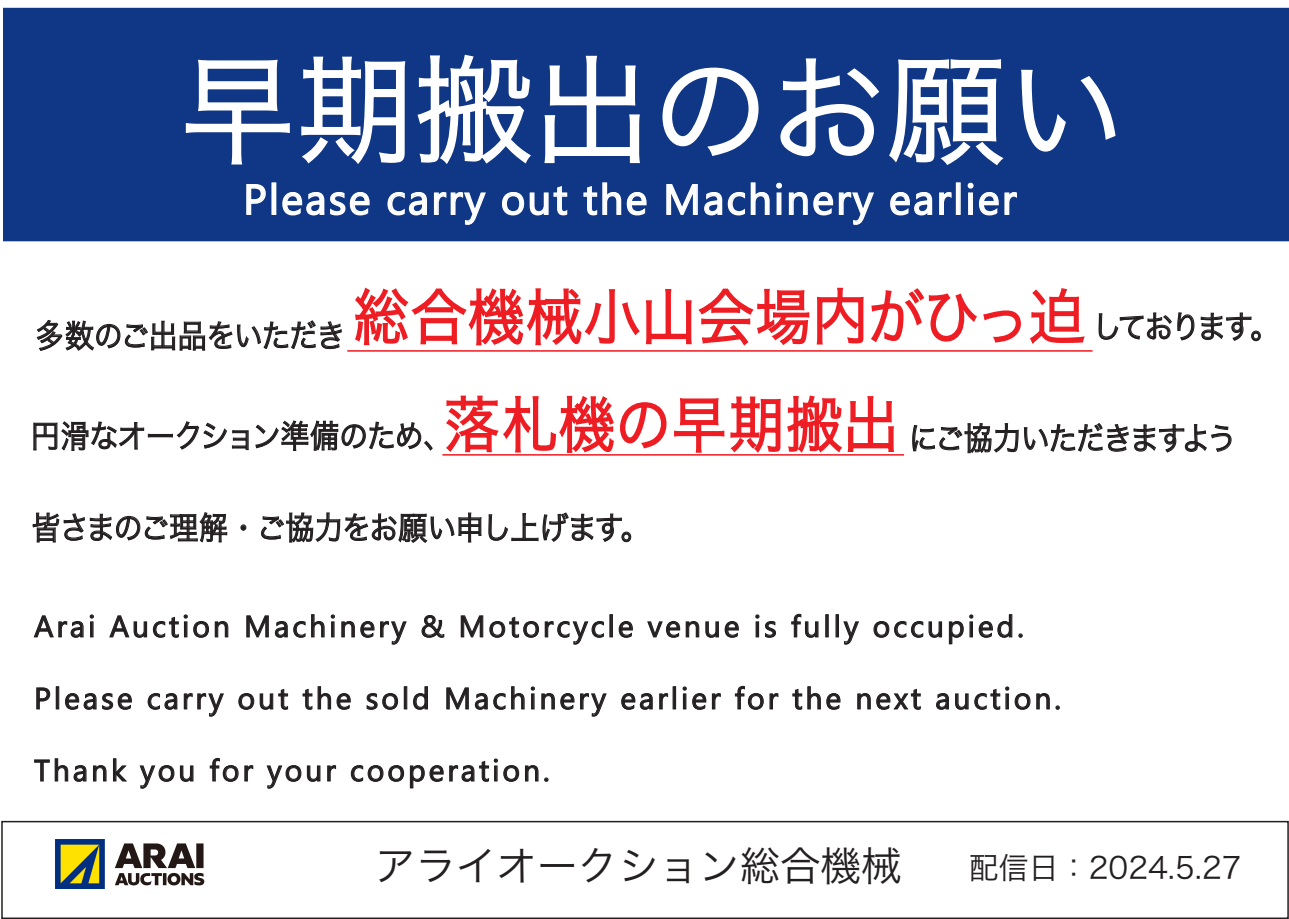
<style>
.page{position:relative;width:1289px;height:919px;background:#fff}
.page>*{position:absolute;margin:0;border:0;box-sizing:border-box;transform-origin:0 0}
.t1{font:118.2px "Hira Kaku Pro N W3";color:#fff}
.t2{font:60.75px "Hira Kaku Pro N W3";letter-spacing:.01em;color:#ee1d23;scale:.93 1}
.t3{font:42px "Segoe UI Symbol";color:#fff}
.t4{font:40.5px "Hira Kaku Pro N W3";color:#231f20}
.t5{font:31.8px "Hira Kaku Pro N W3";letter-spacing:-.045em;color:#231f20;scale:.92 1}
.t6{font:30px "Segoe UI Symbol";color:#231f20}
.t7{font:30px "Hira Kaku Pro N W3";color:#231f20}
.s1{font-size:31.8px;color:#231f20}
.s2{font-size:60.75px;color:#ee1d23}
</style>
<div class="page">
<div style="left:1px;top:820px;width:1287px;height:98px;border:2px solid #231f20"></div>
<div style="left:3px;top:8px;width:1285px;height:233px;background:#103785"></div>
<img style="left:55px;top:839px;width:150px;height:50px">
<svg style="left:185px;top:59px;width:105px;height:106px;background:#2b4e93"></svg>
<svg style="left:300px;top:56px;width:106px;height:109px;background:#365798"></svg>
<svg style="left:416px;top:54px;width:116px;height:111px;background:#39599a"></svg>
<svg style="left:543px;top:55px;width:98px;height:109px;background:#2b4e93"></svg>
<svg style="left:661px;top:67px;width:98px;height:90px;background:#294c91"></svg>
<svg style="left:779px;top:58px;width:101px;height:99px;background:#2b4d92"></svg>
<svg style="left:888px;top:58px;width:116px;height:108px;background:#3b5b9b"></svg>
<svg style="left:1020px;top:69px;width:96px;height:83px;background:#21458e"></svg>
<div style="left:609px;top:614px;width:4px;height:23px;border:1px solid #231f20"></div>
<div style="left:825px;top:614px;width:3px;height:23px;border:1px solid #231f20"></div>
<div style="left:835px;top:614px;width:4px;height:23px;border:1px solid #231f20"></div>
<svg style="left:238px;top:688px;width:51px;height:22px"></svg>
<svg style="left:366px;top:693px;width:32px;height:17px"></svg>
<div style="left:404px;top:686px;width:3px;height:23px;border:1px solid #231f20"></div>
<div style="left:672px;top:686px;width:4px;height:23px;border:1px solid #231f20"></div>
<svg style="left:33px;top:614px;width:61px;height:24px"></svg>
<svg style="left:109px;top:614px;width:120px;height:24px"></svg>
<svg style="left:246px;top:614px;width:89px;height:24px"></svg>
<svg style="left:341px;top:621px;width:66px;height:24px"></svg>
<svg style="left:421px;top:615px;width:24px;height:23px"></svg>
<svg style="left:460px;top:615px;width:144px;height:30px"></svg>
<svg style="left:618px;top:621px;width:15px;height:17px"></svg>
<svg style="left:647px;top:621px;width:52px;height:17px"></svg>
<svg style="left:705px;top:621px;width:34px;height:17px"></svg>
<svg style="left:755px;top:614px;width:21px;height:24px"></svg>
<svg style="left:791px;top:613px;width:28px;height:25px"></svg>
<svg style="left:843px;top:621px;width:16px;height:24px"></svg>
<svg style="left:873px;top:621px;width:69px;height:17px"></svg>
<svg style="left:948px;top:614px;width:75px;height:30px"></svg>
<svg style="left:147px;top:693px;width:77px;height:24px"></svg>
<svg style="left:302px;top:686px;width:49px;height:24px"></svg>
<svg style="left:413px;top:686px;width:15px;height:24px"></svg>
<svg style="left:446px;top:686px;width:89px;height:24px"></svg>
<svg style="left:541px;top:693px;width:66px;height:24px"></svg>
<svg style="left:621px;top:693px;width:48px;height:17px"></svg>
<svg style="left:682px;top:686px;width:39px;height:24px"></svg>
<svg style="left:734px;top:685px;width:45px;height:25px"></svg>
<svg style="left:792px;top:686px;width:49px;height:24px"></svg>
<svg style="left:857px;top:688px;width:64px;height:22px"></svg>
<svg style="left:936px;top:686px;width:124px;height:24px"></svg>
<svg style="left:34px;top:758px;width:93px;height:24px"></svg>
<svg style="left:139px;top:765px;width:55px;height:24px"></svg>
<svg style="left:209px;top:757px;width:45px;height:25px"></svg>
<svg style="left:32px;top:181px;width:1229px;height:362px"></svg>
<svg style="left:36px;top:686px;width:96px;height:24px"></svg>
<svg style="left:266px;top:765px;width:71px;height:24px"></svg>
<svg style="left:350px;top:758px;width:199px;height:30px"></svg>
<h1 class="t1" style="left:178px;top:5px;width:947px">早期搬出のお願い</h1>
<h3 class="t3" style="left:501px;top:175px;width:98px">□◆▼ ▼</h3>
<h3 class="t3" style="left:786px;top:175px;width:25px">■</h3>
<h3 class="t3" style="left:953px;top:175px;width:12px">●</h3>
<p class="t5" style="left:35px;top:307px;width:339px">多数のご出品をいただき</p>
<h2 class="t2" style="left:353px;top:263px;width:997px">総合機械小山会場内がひっ迫<span class="s1">しております。</span></h2>
<p class="t5" style="left:31px;top:407px;width:945px">円滑なオークション準備のため、<span class="s2">落札機の早期搬出</span></p>
<p class="t5" style="left:908px;top:410px;width:357px">にご協力いただきますよう</p>
<p class="t5" style="left:32px;top:499px;width:673px">皆さまのご理解・ご協力をお願い申し上げます。</p>
<p class="t6" style="left:132px;top:609px;width:99px">◆ ▼□■</p>
<p class="t6" style="left:339px;top:609px;width:18px">■</p>
<p class="t6" style="left:488px;top:609px;width:53px">□▼□</p>
<p class="t6" style="left:607px;top:609px;width:115px">● ❖ ■◆</p>
<p class="t6" style="left:764px;top:609px;width:181px">▲ ◆●● □ ◆</p>
<p class="t6" style="left:237px;top:681px;width:77px">□◆▼ ▼</p>
<p class="t6" style="left:365px;top:681px;width:45px">▲□●</p>
<p class="t6" style="left:539px;top:681px;width:18px">■</p>
<p class="t6" style="left:671px;top:681px;width:133px">● □ ▼</p>
<p class="t6" style="left:855px;top:681px;width:197px">■ ▼ ◆▼□■</p>
<p class="t6" style="left:91px;top:753px;width:150px">■ □◆ □</p>
<p class="t6" style="left:479px;top:753px;width:62px">▼ □■</p>
<p class="t4" style="left:375px;top:829px;width:528px">アライオークション総合機械</p>
<p class="t7" style="left:968px;top:841px;width:274px">配信日：2024.5.27</p>
</div>
